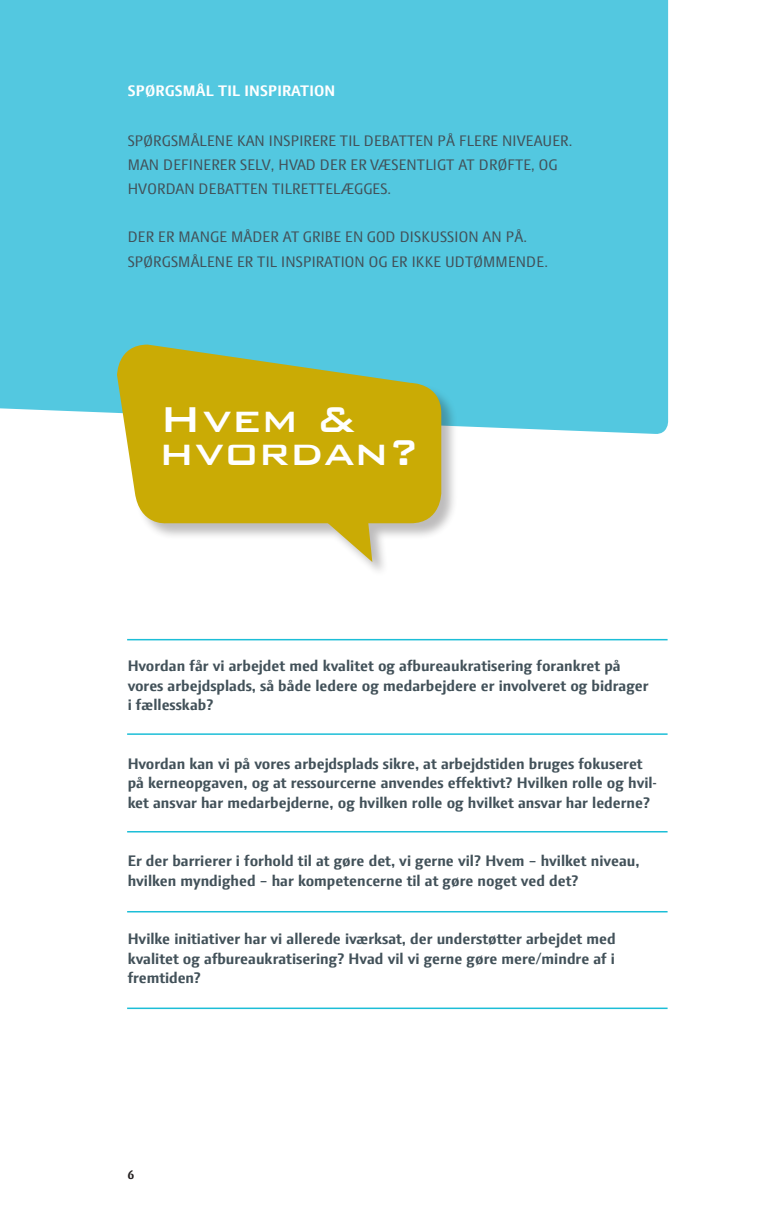
<style>
.page{position:relative;width:766px;height:1221px;background:#fff}
.page>*{position:absolute;margin:0;border:0;box-sizing:border-box;transform-origin:0 0}
.t1{font:500 48px "Bank Gothic";color:#fff}
.t2{font:700 16.5px/19.5px "Press Sans";color:#425159}
.t3{font:16.5px/24px "Press Sans";letter-spacing:.01em;color:#425159}
.t4{font:700 16.5px "Press Sans";letter-spacing:.01em;color:#fff}
.t5{font:700 13.5px "Press Sans";color:#231f20}
</style>
<div class="page">
<div style="left:0;top:0;width:668px;height:434px;background:#53c8e0"></div>
<hr style="left:127px;top:733px;width:540px;height:1px;background:#1cbed7">
<hr style="left:127px;top:831px;width:540px;height:1px;background:#1cbed7">
<hr style="left:127px;top:910px;width:540px;height:2px;background:#1cbed7">
<hr style="left:127px;top:1007px;width:540px;height:2px;background:#1cbed7">
<hr style="left:127px;top:639px;width:540px;height:1px;background:#1cbed7">
<div style="left:117px;top:344px;width:341px;height:233px;background:#231f20;opacity:.3"></div>
<svg style="left:117px;top:344px;width:324px;height:181px;background:#bdb129"></svg>
<svg style="left:313px;top:491px;width:59px;height:71px"></svg>
<p class="t4" style="left:128px;top:83px;width:209px">Spørgsmål til inspiration</p>
<p class="t3" style="left:128px;top:130px;width:446px">SPØRGSMÅLENE KAN INSPIRERE TIL DEBATTEN PÅ FLERE NIVEAUER.<br>MAN DEFINERER SELV, HVAD DER ER VÆSENTLIGT AT DRØFTE, OG<br>HVORDAN DEBATTEN TILRETTELÆGGES.</p>
<p class="t3" style="left:128px;top:226px;width:422px;line-height:25.5px">DER ER MANGE MÅDER AT GRIBE EN GOD DISKUSSION AN PÅ.<br>SPØRGSMÅLENE ER TIL INSPIRATION OG ER IKKE UDTØMM ENDE.</p>
<h1 class="t1" style="left:159px;top:382px;width:198px">Hvem &amp;</h1>
<h1 class="t1" style="left:159px;top:415px;width:262px">hvordan?</h1>
<p class="t2" style="left:128px;top:656px;width:522px">Hvordan får vi arbejdet med kvalitet og afbureaukratisering forankret på vores arbejdsplads, så både ledere og medarbejdere er involveret og bidrager i fællesskab?</p>
<p class="t2" style="left:128px;top:754px;width:530px">Hvordan kan vi på vores arbejdsplads sikre, at arbejdstiden bruges fokuseret på kerneopgaven, og at ressourcerne anvendes effektivt? Hvilken rolle og hvil&shy;ket ansvar har medarbejderne, og hvilken rolle og hvilket ansvar har lederne?</p>
<p class="t2" style="left:128px;top:851px;width:513px">Er der barrierer i forhold til at gøre det, vi gerne vil? Hvem – hvilket niveau, hvilken myndighed – har kompetencerne til at gøre noget ved det?</p>
<p class="t2" style="left:128px;top:929px;width:489px;text-align:justify">Hvilke initiativer har vi allerede iværksat, der understøtter arbejdet med kvalitet og afbureaukratisering? Hvad vil vi gerne gøre mere/mindre af i fremtiden?</p>
<p class="t5" style="left:128px;top:1168px;width:8px">6</p>
</div>
